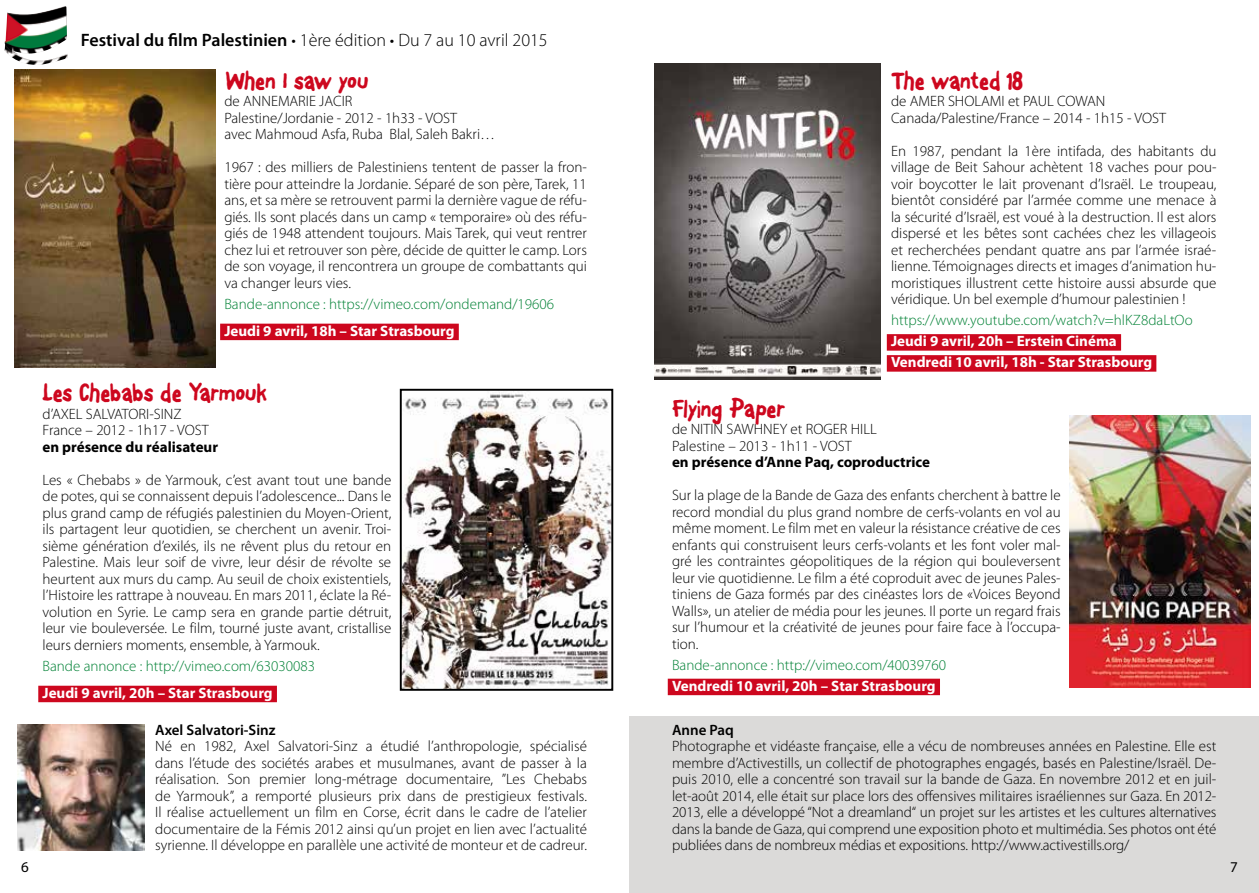
<style>
.page{position:relative;width:1259px;height:893px;background:#fff}
.page>*{position:absolute;margin:0;border:0;box-sizing:border-box;transform-origin:0 0}
.t1{font:27px "Font On A Stick";color:#cd071e}
.t2{font:27px "Font On A Stick";letter-spacing:-.025em;color:#cd071e}
.t3{font:300 18px "Myriad Pro";color:#000}
.t4{font:300 15px/16.5px "Myriad Pro";color:#000;text-align:justify}
.t5{font:300 15px "Myriad Pro";color:#008135}
.t6{font:700 15px/21px "Myriad Pro";color:#fff}
.t7{font:700 15px "Myriad Pro";color:#000}
.t8{font:600 15px "Myriad Pro";color:#000}
.t9{font:15px "Myriad Pro";color:#000}
.s1{font-weight:600}
</style>
<div class="page">
<img style="left:4px;top:6px;width:64px;height:59px">
<div style="left:38px;top:686px;width:239px;height:16px;background:#cd071e"></div>
<img style="left:403px;top:392px;width:207px;height:296px">
<div style="left:400px;top:389px;width:213px;height:302px;border:2px solid #000"></div>
<div style="left:220px;top:324px;width:239px;height:16px;background:#cd071e"></div>
<img style="left:15px;top:70px;width:201px;height:298px">
<img style="left:18px;top:724px;width:126px;height:126px">
<div style="left:629px;top:716px;width:630px;height:177px;background:#dbdad9"></div>
<div style="left:887px;top:334px;width:234px;height:17px;background:#cd071e"></div>
<div style="left:887px;top:355px;width:269px;height:17px;background:#cd071e"></div>
<img style="left:655px;top:64px;width:225px;height:315px">
<img style="left:1069px;top:416px;width:181px;height:272px">
<div style="left:668px;top:679px;width:272px;height:16px;background:#cd071e"></div>
<p class="t3" style="left:81px;top:30px;width:468px"><span class="s1">Festival du film Palestinien</span> • 1ère édition • Du 7 au 10 avril 2015</p>
<h1 class="t1" style="left:224px;top:64px;width:145px">When I saw you</h1>
<p class="t4" style="left:224px;top:93px;width:272px;text-align:left">de ANNEMARIE JACIR<br>Palestine/Jordanie - 2012 - 1h33 - VOST<br>avec Mahmoud Asfa, Ruba Blal, Saleh Bakri…</p>
<p class="t4" style="left:224px;top:159px;width:364px">1967 : des milliers de Palestiniens tentent de passer la fron&shy;tière pour atteindre la Jordanie. Séparé de son père, Tarek, 11 ans, et sa mère se retrouvent parmi la dernière vague de réfu&shy;giés. Ils sont placés dans un camp « temporaire» où des réfu&shy;giés de 1948 attendent toujours. Mais Tarek, qui veut rentrer chez lui et retrouver son père, décide de quitter le camp. Lors de son voyage, il rencontrera un groupe de combattants qui va changer leurs vies.</p>
<p class="t5" style="left:224px;top:296px;width:331px">Bande-annonce : https://vimeo.com/ondemand/19606</p>
<p class="t6" style="left:224px;top:321px;width:232px">Jeudi 9 avril, 18h – Star Strasbourg</p>
<p class="t9" style="left:21px;top:858px;width:9px">6</p>
<h1 class="t1" style="left:43px;top:376px;width:226px">Les Chebabs de Yarmouk</h1>
<p class="t4" style="left:43px;top:406px;width:168px">d’AXEL SALVATORI-SINZ<br>France – 2012 - 1h17 - VOST</p>
<p class="t7" style="left:43px;top:438px;width:177px">en présence du réalisateur</p>
<p class="t4" style="left:43px;top:472px;width:350px">Les « Chebabs » de Yarmouk, c’est avant tout une bande de potes, qui se connaissent depuis l’adolescence... Dans le plus grand camp de réfugiés palestinien du Moyen-Orient, ils partagent leur quotidien, se cherchent un avenir. Troi&shy;sième génération d’exilés, ils ne rêvent plus du retour en Palestine. Mais leur soif de vivre, leur désir de révolte se heurtent aux murs du camp. Au seuil de choix existentiels, l’Histoire les rattrape à nouveau. En mars 2011, éclate la Ré&shy;volution en Syrie. Le camp sera en grande partie détruit, leur vie bouleversée. Le film, tourné juste avant, cristallise leurs derniers moments, ensemble, à Yarmouk.</p>
<p class="t5" style="left:43px;top:658px;width:274px">Bande annonce : http://vimeo.com/63030083</p>
<p class="t6" style="left:43px;top:683px;width:232px">Jeudi 9 avril, 20h – Star Strasbourg</p>
<p class="t8" style="left:155px;top:722px;width:122px">Axel Salvatori-Sinz</p>
<p class="t4" style="left:155px;top:738px;width:433px">Né en 1982, Axel Salvatori-Sinz a étudié l’anthropologie, spécialisé dans l’étude des sociétés arabes et musulmanes, avant de passer à la réalisation. Son premier long-métrage documentaire, ”Les Chebabs de Yarmouk”, a remporté plusieurs prix dans de prestigieux festivals.<br>Il réalise actuellement un film en Corse, écrit dans le cadre de l’atelier documentaire de la Fémis 2012 ainsi qu’un projet en lien avec l’actualité syrienne. Il développe en parallèle une activité de monteur et de cadreur.</p>
<h1 class="t1" style="left:891px;top:64px;width:134px">The wanted 18</h1>
<p class="t4" style="left:891px;top:93px;width:277px">de AMER SHOLAMI et PAUL COWAN<br>Canada/Palestine/France – 2014 - 1h15 - VOST</p>
<p class="t4" style="left:891px;top:143px;width:327px">En 1987, pendant la 1ère intifada, des habitants du village de Beit Sahour achètent 18 vaches pour pou&shy;voir boycotter le lait provenant d’Israël. Le troupeau, bientôt considéré par l’armée comme une menace à la sécurité d’Israël, est voué à la destruction. Il est alors dispersé et les bêtes sont cachées chez les villageois et recherchées pendant quatre ans par l’armée israé&shy;lienne. Témoignages directs et images d’animation hu&shy;moristiques illustrent cette histoire aussi absurde que véridique. Un bel exemple d’humour palestinien !</p>
<p class="t5" style="left:891px;top:312px;width:303px">https://www.youtube.com/watch?v=hlKZ8daLtOo</p>
<p class="t6" style="left:891px;top:331px;width:262px">Jeudi 9 avril, 20h – Erstein Cinéma<br>Vendredi 10 avril, 18h - Star Strasbourg</p>
<h1 class="t2" style="left:672px;top:392px;width:115px">Flying Paper</h1>
<p class="t4" style="left:672px;top:421px;width:206px">de NITIN SAWHNEY et ROGER HILL<br>Palestine – 2013 - 1h11 - VOST</p>
<p class="t7" style="left:672px;top:454px;width:259px">en présence d’Anne Paq, coproductrice</p>
<p class="t4" style="left:672px;top:487px;width:390px">Sur la plage de la Bande de Gaza des enfants cherchent à battre le record mondial du plus grand nombre de cerfs-volants en vol au même moment. Le film met en valeur la résistance créative de ces enfants qui construisent leurs cerfs-volants et les font voler mal&shy;gré les contraintes géopolitiques de la région qui bouleversent leur vie quotidienne. Le film a été coproduit avec de jeunes Pales&shy;tiniens de Gaza formés par des cinéastes lors de «Voices Beyond Walls», un atelier de média pour les jeunes. Il porte un regard frais sur l’humour et la créativité de jeunes pour faire face à l’occupa&shy;tion.</p>
<p class="t5" style="left:672px;top:657px;width:276px">Bande-annonce : http://vimeo.com/40039760</p>
<p class="t6" style="left:672px;top:676px;width:265px">Vendredi 10 avril, 20h – Star Strasbourg</p>
<p class="t8" style="left:672px;top:722px;width:63px">Anne Paq</p>
<p class="t4" style="left:672px;top:738px;width:546px">Photographe et vidéaste française, elle a vécu de nombreuses années en Palestine. Elle est membre d’Activestills, un collectif de photographes engagés, basés en Palestine/Israël. De&shy;puis 2010, elle a concentré son travail sur la bande de Gaza. En novembre 2012 et en juil&shy;let-août 2014, elle était sur place lors des offensives militaires israéliennes sur Gaza. En 2012- 2013, elle a développé “Not a dreamland“ un projet sur les artistes et les cultures alternatives dans la bande de Gaza, qui comprend une exposition photo et multimédia. Ses photos ont été publiées dans de nombreux médias et expositions. http://www.activestills.org/</p>
<p class="t9" style="left:1230px;top:858px;width:9px">7</p>
</div>
